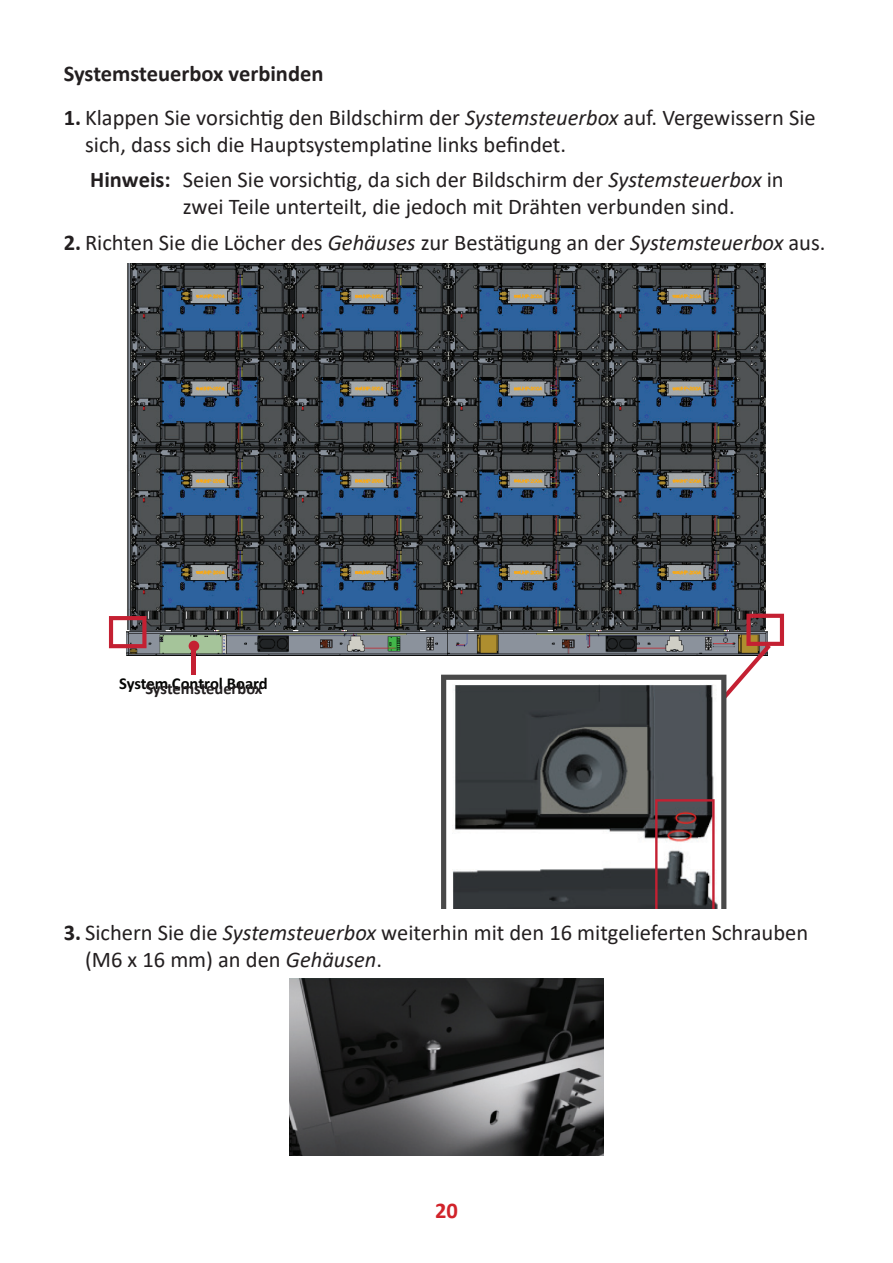
<style>
.page{position:relative;width:893px;height:1263px;background:#fff}
.page>*{position:absolute;margin:0;border:0;box-sizing:border-box;transform-origin:0 0}
.t1{font:22.5px/27px "Calibri";color:#231f20}
.t2{font:700 22.5px "Calibri";color:#231f20}
.t3{font:700 22.5px "Calibri";color:#d1232a}
.t4{font:700 16.65px "Calibri";letter-spacing:-.005em;color:#040503}
.t5{font:700 16.5px "Calibri";letter-spacing:-.005em;color:#231f20}
.s1{font-weight:700}
.s2{font-style:italic}
</style>
<div class="page">
<img style="left:126px;top:263px;width:641px;height:392px">
<svg style="left:109px;top:616px;width:38px;height:32px"></svg>
<svg style="left:722px;top:614px;width:62px;height:85px"></svg>
<hr style="left:192px;top:646px;width:4px;height:28px;background:#c42032">
<div style="left:189px;top:641px;width:10px;height:10px;background:#c42032;border-radius:50%"></div>
<svg style="left:441px;top:675px;width:285px;height:234px"></svg>
<img style="left:453px;top:685px;width:265px;height:224px">
<svg style="left:655px;top:799px;width:60px;height:110px"></svg>
<img style="left:290px;top:979px;width:313px;height:176px">
<p class="t2" style="left:64px;top:57px;width:261px">Systemsteuerbox verbinden</p>
<p class="t1" style="left:85px;top:103px;width:732px;text-indent:-21px"><span class="s1">1.</span> Klappen Sie vorsichtig den Bildschirm der <span class="s2">Systemsteuerbox</span> auf. Vergewissern Sie sich, dass sich die Hauptsystemplatine links befindet.</p>
<p class="t1" style="left:183px;top:166px;width:602px;text-indent:-93px"><span class="s1">Hinweis:</span> Seien Sie vorsichtig, da sich der Bildschirm der <span class="s2">Systemsteuerbox</span> in zwei Teile unterteilt, die jedoch mit Drähten verbunden sind.</p>
<p class="t1" style="left:64px;top:228px;width:763px"><span class="s1">2.</span> Richten Sie die Löcher des <span class="s2">Gehäuses</span> zur Bestätigung an der <span class="s2">Systemsteuerbox</span> aus.</p>
<p class="t4" style="left:119px;top:671px;width:150px">System Control Board</p>
<p class="t5" style="left:145px;top:677px;width:119px">Systemsteuerbox</p>
<p class="t1" style="left:85px;top:918px;width:725px;text-indent:-21px"><span class="s1">3.</span> Sichern Sie die <span class="s2">Systemsteuerbox</span> weiterhin mit den 16 mitgelieferten Schrauben (M6 x 16 mm) an den <span class="s2">Gehäusen</span>.</p>
<p class="t3" style="left:435px;top:1194px;width:24px">20</p>
</div>
